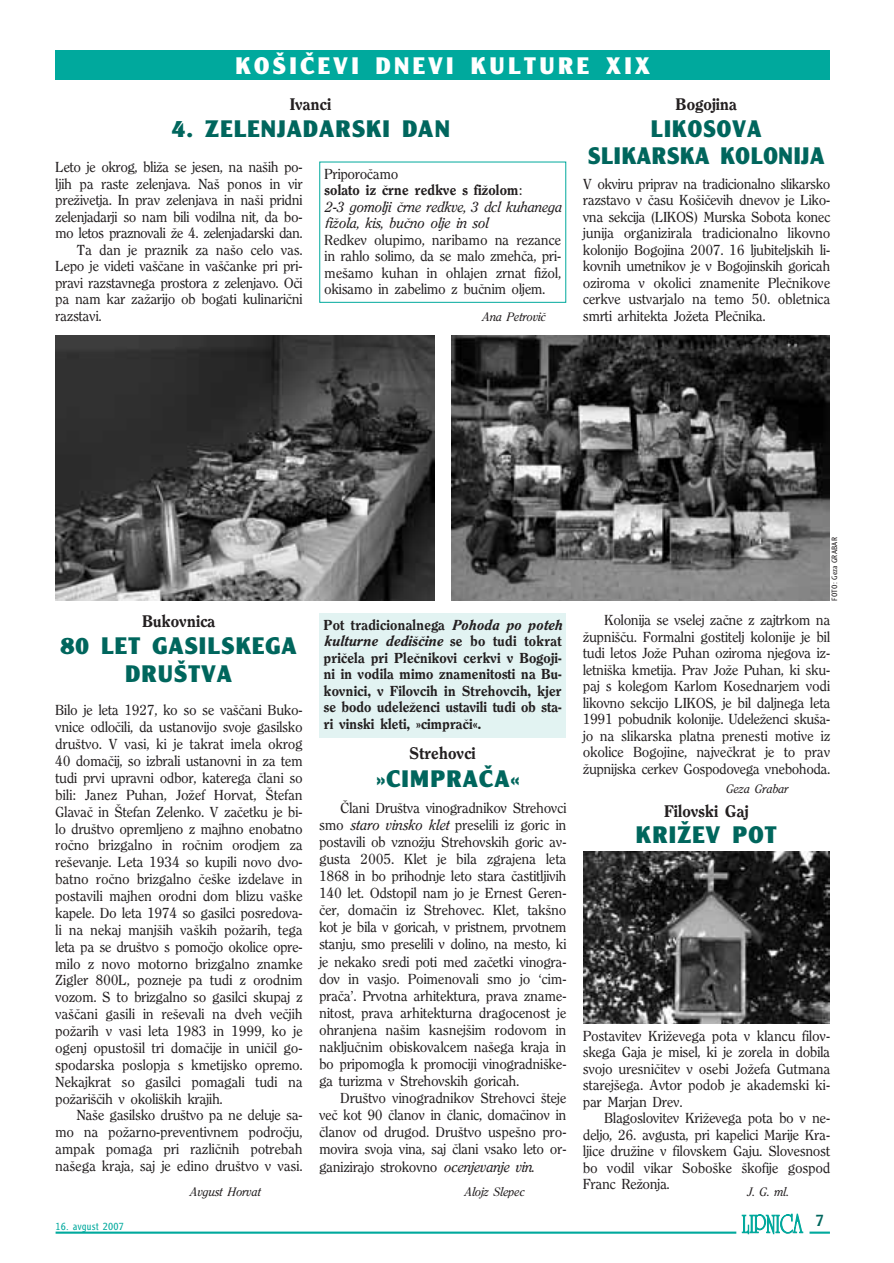
<style>
.page{position:relative;width:894px;height:1263px;background:#fff}
.page>*{position:absolute;margin:0;border:0;box-sizing:border-box;transform-origin:0 0}
.t1{font:23.25px/27.3px "Clearface Goth UB";letter-spacing:.02em;color:#00665d;text-align:center}
.t2{font:23.25px/27px "Clearface Goth UB";color:#00665d;text-align:center;scale:.95 1}
.t3{font:23.25px "Clearface Goth UB";letter-spacing:.12em;color:#fff}
.t4{font:16.5px "Clearface B";letter-spacing:.02em;color:#231f20}
.t5{font:16.5px "Clearface Goth N";color:#00665d}
.t6{font:14.25px/16.5px "Clearface N";letter-spacing:.02em;color:#231f20;text-align:justify}
.t7{font:14.25px/16.5px "Clearface B";letter-spacing:.02em;color:#231f20;text-align:justify}
.t8{font:14.25px/16.5px "Clearface NI";letter-spacing:.015em;color:#231f20}
.t9{font:14.25px "Clearface BI";letter-spacing:.03em;color:#231f20}
.t10{font:12px "Clearface NI";letter-spacing:.02em;color:#231f20}
.t11{font:10.5px "Clearface Goth L";letter-spacing:.02em;color:#00a99d}
.t12{font:7.5px "Clearface Goth L";letter-spacing:.02em;color:#231f20}
.s1{font-family:"Clearface N"}
.s2{font-family:"Clearface BI"}
.s3{font-family:"Clearface B"}
.s4{font-family:"Clearface NI"}
</style>
<div class="page">
<div style="left:56px;top:50px;width:773px;height:30px;background:#00a99d"></div>
<hr style="left:56px;top:1231px;width:680px;height:2px;background:#00a99d">
<hr style="left:809px;top:1231px;width:20px;height:2px;background:#00a99d">
<svg style="left:742px;top:1214px;width:61px;height:20px"></svg>
<img style="left:56px;top:335px;width:378px;height:266px">
<img style="left:451px;top:335px;width:378px;height:266px">
<div style="left:319px;top:162px;width:247px;height:141px;border:1px solid #00a99d"></div>
<div style="left:319px;top:613px;width:247px;height:124px;background:#e2f3f2"></div>
<img style="left:583px;top:851px;width:246px;height:172px">
<h1 class="t3" style="left:235px;top:57px;width:417px">KOØIŒEVI DNEVI KULTURE XIX</h1>
<p class="t4" style="left:290px;top:97px;width:42px">Ivanci</p>
<h1 class="t1" style="left:171px;top:117px;width:280px">4. ZELENJADARSKI DAN</h1>
<p class="t6" style="left:56px;top:160px;width:248px">Leto je okrog, bliæa se jesen, na naøih po-</p>
<p class="t6" style="left:56px;top:176px;width:248px">ljih pa raste zelenjava. Naø ponos in vir</p>
<p class="t6" style="left:56px;top:193px;width:248px">preæivetja. In prav zelenjava in naøi pridni</p>
<p class="t6" style="left:56px;top:209px;width:248px">zelenjadarji so nam bili vodilna nit, da bo-</p>
<p class="t6" style="left:56px;top:226px;width:248px">mo letos praznovali æe 4. zelenjadarski dan.</p>
<p class="t6" style="left:77px;top:242px;width:227px">Ta dan je praznik za naøo celo vas.</p>
<p class="t6" style="left:56px;top:259px;width:248px">Lepo je videti vaøœane in vaøœanke pri pri-</p>
<p class="t6" style="left:56px;top:275px;width:248px">pravi razstavnega prostora z zelenjavo. Oœi</p>
<p class="t6" style="left:56px;top:292px;width:248px">pa nam kar zaæarijo ob bogati kulinariœni</p>
<p class="t6" style="left:56px;top:308px;width:47px">razstavi.</p>
<p class="t6" style="left:324px;top:166px;width:75px">Priporoœamo</p>
<p class="t7" style="left:324px;top:183px;width:199px">solato iz œrne redkve s fiæolom<span class="s1">:</span></p>
<p class="t8" style="left:324px;top:199px;width:238px">2-3 gomolji œrne redkve, 3 dcl kuhanega fiæola, kis, buœno olje in sol</p>
<p class="t6" style="left:324px;top:232px;width:238px">Redkev olupimo, naribamo na rezance in rahlo solimo, da se malo zmehœa, pri&shy;meøamo kuhan in ohlajen zrnat fiæol, okisamo in zabelimo z buœnim oljem.</p>
<p class="t10" style="left:481px;top:312px;width:65px">Ana Petroviœ</p>
<p class="t4" style="left:675px;top:97px;width:62px">Bogojina</p>
<h1 class="t2" style="left:587px;top:117px;width:251px">LIKOSOVA<br>SLIKARSKA KOLONIJA</h1>
<p class="t6" style="left:583px;top:176px;width:248px">V okviru priprav na tradicionalno slikarsko razstavo v œasu Koøiœevih dnevov je Liko&shy;vna sekcija (LIKOS) Murska Sobota konec junija organizirala tradicionalno likovno kolonijo Bogojina 2007. 16 ljubiteljskih li&shy;kovnih umetnikov je v Bogojinskih goricah oziroma v okolici znamenite Pleœnikove cerkve ustvarjalo na temo 50. obletnica smrti arhitekta Joæeta Pleœnika.</p>
<p class="t4" style="left:142px;top:614px;width:74px">Bukovnica</p>
<h1 class="t1" style="left:60px;top:634px;width:238px">80 LET GASILSKEGA<br>DRUØTVA</h1>
<p class="t6" style="left:56px;top:702px;width:248px">Bilo je leta 1927, ko so se vaøœani Buko&shy;vnice odloœili, da ustanovijo svoje gasilsko druøtvo. V vasi, ki je takrat imela okrog 40 domaœij, so izbrali ustanovni in za tem tudi prvi upravni odbor, katerega œlani so bili: Janez Puhan, Joæef Horvat, Øtefan Glavaœ in Øtefan Zelenko. V zaœetku je bi&shy;lo druøtvo opremljeno z majhno enobatno roœno brizgalno in roœnim orodjem za reøevanje. Leta 1934 so kupili novo dvo&shy;batno roœno brizgalno œeøke izdelave in postavili majhen orodni dom blizu vaøke kapele. Do leta 1974 so gasilci posredova&shy;li na nekaj manjøih vaøkih poæarih, tega leta pa se druøtvo s pomoœjo okolice opre&shy;milo z novo motorno brizgalno znamke Zigler 800L, pozneje pa tudi z orodnim vozom. S to brizgalno so gasilci skupaj z vaøœani gasili in reøevali na dveh veœjih poæarih v vasi leta 1983 in 1999, ko je ogenj opustoøil tri domaœije in uniœil go&shy;spodarska poslopja s kmetijsko opremo.<br>Nekajkrat so gasilci pomagali tudi na poæariøœih v okoliøkih krajih.</p>
<p class="t6" style="left:56px;top:1107px;width:248px;text-indent:21px">Naøe gasilsko druøtvo pa ne deluje sa&shy;mo na poæarno-preventivnem podroœju, ampak pomaga pri razliœnih potrebah naøega kraja, saj je edino druøtvo v vasi.</p>
<p class="t10" style="left:189px;top:1186px;width:72px">Avgust Horvat</p>
<p class="t11" style="left:56px;top:1222px;width:70px">16. avgust 2007</p>
<p class="t7" style="left:324px;top:617px;width:239px">Pot tradicionalnega <span class="s2">Pohoda po poteh</span></p>
<p class="t9" style="left:324px;top:635px;width:239px">kulturne dediøœine <span class="s3">se bo tudi tokrat</span></p>
<p class="t7" style="left:324px;top:650px;width:239px">priœela pri Pleœnikovi cerkvi v Bogoji&shy;ni in vodila mimo znamenitosti na Bu&shy;kovnici, v Filovcih in Strehovcih, kjer se bodo udeleæenci ustavili tudi ob sta&shy;ri vinski kleti, »cimpraœi«.</p>
<p class="t4" style="left:409px;top:746px;width:68px">Strehovci</p>
<h1 class="t1" style="left:376px;top:767px;width:144px">»CIMPRAŒA«</h1>
<p class="t6" style="left:319px;top:800px;width:248px;line-height:17.1px;text-indent:21px">Œlani Druøtva vinogradnikov Strehovci smo <span class="s4">staro vinsko klet</span> preselili iz goric in postavili ob vznoæju Strehovskih goric av&shy;gusta 2005. Klet je bila zgrajena leta 1868 in bo prihodnje leto stara œastitljivih 140 let. Odstopil nam jo je Ernest Geren - œer, domaœin iz Strehovec. Klet, takøno kot je bila v goricah, v pristnem, prvotnem stanju, smo preselili v dolino, na mesto, ki je nekako sredi poti med zaœetki vinogra&shy;dov in vasjo. Poimenovali smo jo ‘cim&shy;praœa’. Prvotna arhitektura, prava zname&shy;nitost, prava arhitekturna dragocenost je ohranjena naøim kasnejøim rodovom in nakljuœnim obiskovalcem naøega kraja in bo pripomogla k promociji vinogradniøke&shy;ga turizma v Strehovskih goricah.</p>
<p class="t6" style="left:319px;top:1090px;width:248px;line-height:17.1px;text-indent:21px">Druøtvo vinogradnikov Strehovci øteje veœ kot 90 œlanov in œlanic, domaœinov in œlanov od drugod. Druøtvo uspeøno pro&shy;movira svoja vina, saj œlani vsako leto or&shy;ganizirajo strokovno <span class="s4">ocenjevanje vin</span>.</p>
<p class="t10" style="left:464px;top:1186px;width:61px">Alojz Slepec</p>
<p class="t12" style="left:831px;top:601px;width:65px;rotate:-90deg">FOTO: Geza GRABAR</p>
<p class="t6" style="left:583px;top:613px;width:248px;text-indent:21px">Kolonija se vselej zaœne z zajtrkom na æupniøœu. Formalni gostitelj kolonije je bil tudi letos Joæe Puhan oziroma njegova iz&shy;letniøka kmetija. Prav Joæe Puhan, ki sku&shy;paj s kolegom Karlom Kosednarjem vodi likovno sekcijo LIKOS, je bil daljnega leta 1991 pobudnik kolonije. Udeleæenci skuøa&shy;jo na slikarska platna prenesti motive iz okolice Bogojine, najveœkrat je to prav æupnijska cerkev Gospodovega vnebohoda.</p>
<p class="t10" style="left:725px;top:784px;width:64px">Geza Grabar</p>
<p class="t4" style="left:664px;top:804px;width:85px">Filovski Gaj</p>
<h1 class="t1" style="left:635px;top:823px;width:143px">KRIÆEV POT</h1>
<p class="t6" style="left:583px;top:1028px;width:248px">Postavitev Kriæevega pota v klancu filov&shy;skega Gaja je misel, ki je zorela in dobila svojo uresniœitev v osebi Joæefa Gutmana starejøega. Avtor podob je akademski ki&shy;par Marjan Drev.</p>
<p class="t6" style="left:583px;top:1110px;width:248px;text-indent:21px">Blagoslovitev Kriæevega pota bo v ne&shy;deljo, 26. avgusta, pri kapelici Marije Kra&shy;ljice druæine v filovskem Gaju. Slovesnost bo vodil vikar Soboøke økofije gospod Franc Reæonja.</p>
<p class="t10" style="left:746px;top:1187px;width:42px">J. G. ml.</p>
<p class="t5" style="left:815px;top:1213px;width:10px">7</p>
</div>
